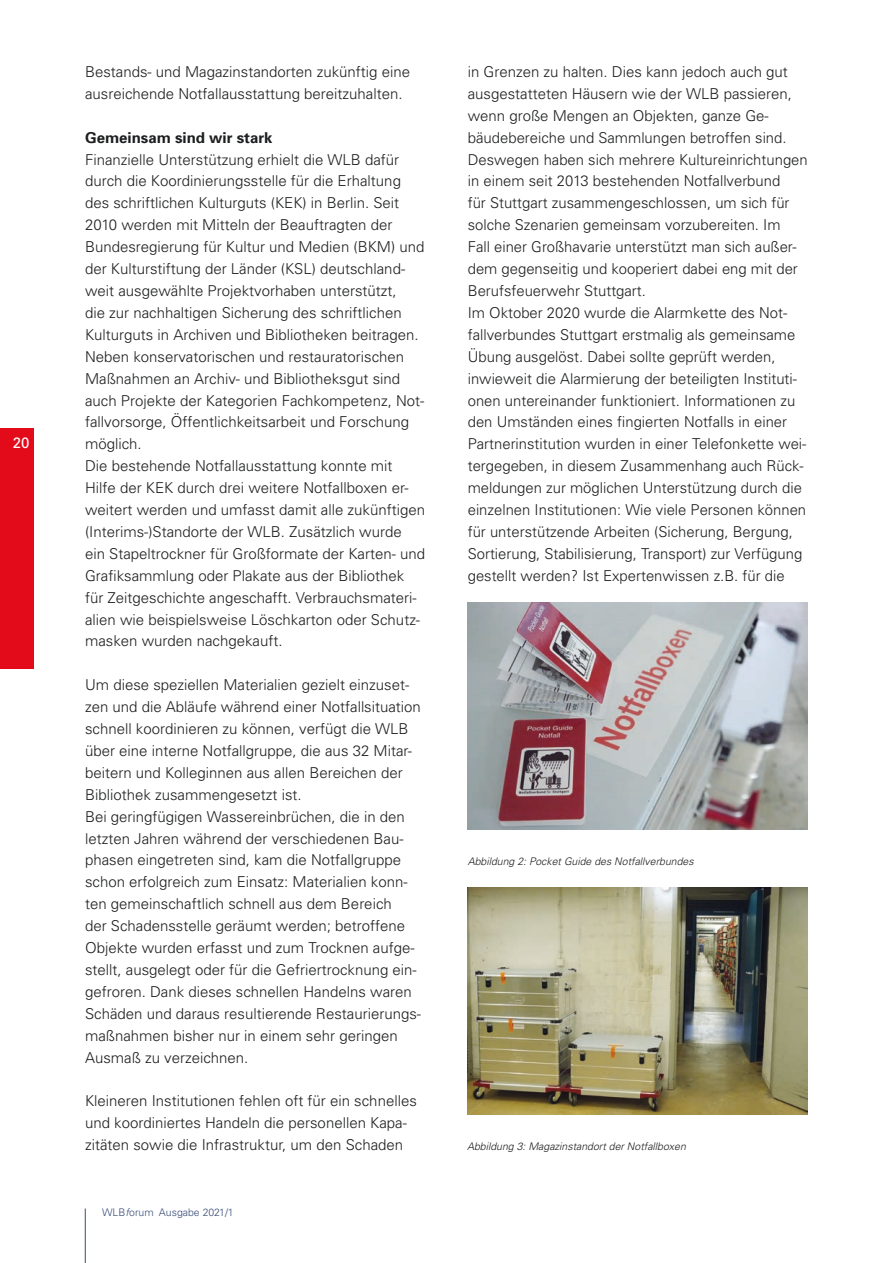
<style>
.page{position:relative;width:893px;height:1263px;background:#fff}
.page>*{position:absolute;margin:0;border:0;box-sizing:border-box;transform-origin:0 0}
.t1{font:300 15px/21.9px "Univers";color:#1d1e1f}
.t2{font:700 15px "Univers";color:#1d1e1f}
.t3{font:15px "Univers";color:#fff}
.t4{font:italic 300 10.5px "Univers";color:#1d1e1f}
.t5{font:10.5px "Univers Light 3";color:#3a4d76}
.s1{font-family:"Univers Light Oblique 3"}
</style>
<div class="page">
<hr style="left:85px;top:1208px;width:1px;height:55px;background:#3a4d76">
<div style="left:0;top:428px;width:34px;height:240px;background:#e30a19"></div>
<img style="left:468px;top:602px;width:340px;height:227px">
<img style="left:468px;top:887px;width:340px;height:227px">
<p class="t3" style="left:13px;top:434px;width:18px">20</p>
<p class="t1" style="left:85px;top:60px;width:327px">Bestands- und Magazinstandorten zukünftig eine ausreichende Notfallausstattung bereitzuhalten.</p>
<p class="t2" style="left:85px;top:128px;width:189px">Gemeinsam sind wir stark</p>
<p class="t1" style="left:85px;top:148px;width:342px">Finanzielle Unterstützung erhielt die WLB dafür durch die Koordinierungsstelle für die Erhaltung des schriftlichen Kulturguts (KEK) in Berlin. Seit 2010 werden mit Mitteln der Beauftragten der Bundesregierung für Kultur und Medien (BKM) und der Kulturstiftung der Länder (KSL) deutschland&shy;weit ausgewählte Projektvorhaben unterstützt,<br>die zur nachhaltigen Sicherung des schriftlichen Kulturguts in Archiven und Bibliotheken beitragen.<br>Neben konservatorischen und restauratorischen Maßnahmen an Archiv- und Bibliotheksgut sind auch Projekte der Kategorien Fachkompetenz, Not&shy;fallvorsorge, Öffentlichkeitsarbeit und Forschung möglich.<br>Die bestehende Notfallausstattung konnte mit Hilfe der KEK durch drei weitere Notfallboxen er&shy;weitert werden und umfasst damit alle zukünftigen (Interims-)Standorte der WLB. Zusätzlich wurde ein Stapeltrockner für Großformate der Karten- und Grafiksammlung oder Plakate aus der Bibliothek für Zeitgeschichte angeschafft. Verbrauchsmateri&shy;alien wie beispielsweise Löschkarton oder Schutz&shy;masken wurden nachgekauft.</p>
<p class="t1" style="left:85px;top:673px;width:337px">Um diese speziellen Materialien gezielt einzuset&shy;zen und die Abläufe während einer Notfallsituation schnell koordinieren zu können, verfügt die WLB über eine interne Notfallgruppe, die aus 32 Mitar&shy;beitern und Kolleginnen aus allen Bereichen der Bibliothek zusammengesetzt ist.<br>Bei geringfügigen Wassereinbrüchen, die in den letzten Jahren während der verschiedenen Bau&shy;phasen eingetreten sind, kam die Notfallgruppe schon erfolgreich zum Einsatz: Materialien konn&shy;ten gemeinschaftlich schnell aus dem Bereich<br>der Schadensstelle geräumt werden; betroffene Objekte wurden erfasst und zum Trocknen aufge&shy;stellt, ausgelegt oder für die Gefriertrocknung ein&shy;gefroren. Dank dieses schnellen Handelns waren Schäden und daraus resultierende Restaurierungs&shy;maßnahmen bisher nur in einem sehr geringen Ausmaß zu verzeichnen.</p>
<p class="t1" style="left:85px;top:1090px;width:333px">Kleineren Institutionen fehlen oft für ein schnelles und koordiniertes Handeln die personellen Kapa&shy;zitäten sowie die Infrastruktur, um den Schaden</p>
<p class="t5" style="left:102px;top:1206px;width:133px">WLB<span class="s1">f</span>orum Ausgabe 2021/1</p>
<p class="t1" style="left:468px;top:60px;width:342px">in Grenzen zu halten. Dies kann jedoch auch gut ausgestatteten Häusern wie der WLB passieren, wenn große Mengen an Objekten, ganze Ge&shy;bäudebereiche und Sammlungen betroffen sind.<br>Deswegen haben sich mehrere Kultureinrichtungen in einem seit 2013 bestehenden Notfallverbund<br>für Stuttgart zusammengeschlossen, um sich für solche Szenarien gemeinsam vorzubereiten. Im<br>Fall einer Großhavarie unterstützt man sich außer&shy;dem gegenseitig und kooperiert dabei eng mit der Berufsfeuerwehr Stuttgart.<br>Im Oktober 2020 wurde die Alarmkette des Not&shy;fallverbundes Stuttgart erstmalig als gemeinsame Übung ausgelöst. Dabei sollte geprüft werden, inwieweit die Alarmierung der beteiligten Instituti&shy;onen untereinander funktioniert. Informationen zu den Umständen eines fingierten Notfalls in einer Partnerinstitution wurden in einer Telefonkette wei&shy;tergegeben, in diesem Zusammenhang auch Rück&shy;meldungen zur möglichen Unterstützung durch die einzelnen Institutionen: Wie viele Personen können für unterstützende Arbeiten (Sicherung, Bergung, Sortierung, Stabilisierung, Transport) zur Verfügung gestellt werden? Ist Expertenwissen z.B. für die</p>
<p class="t4" style="left:468px;top:855px;width:227px">Abbildung 2: Pocket Guide des Notfallverbundes</p>
<p class="t4" style="left:467px;top:1140px;width:220px">Abbildung 3: Magazinstandort der Notfallboxen</p>
</div>
